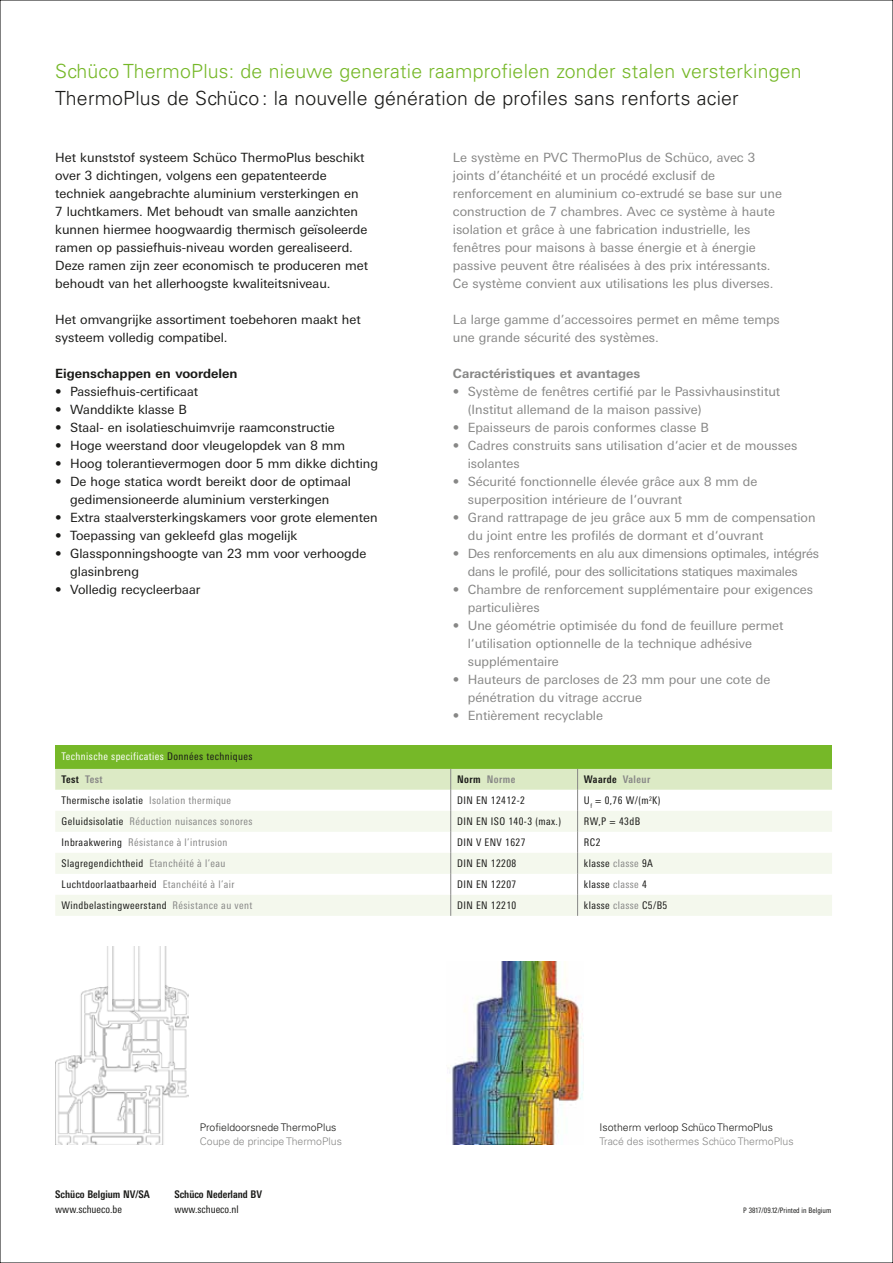
<style>
.page{position:relative;width:893px;height:1263px;background:#fff}
.page>*{position:absolute;margin:0;border:0;box-sizing:border-box;transform-origin:0 0}
.t1{font:300 19.5px "Univers LT Std";letter-spacing:.01em;color:#76b828}
.t2{font:300 19.5px "Univers LT Std";letter-spacing:.01em;color:#1a1a18}
.t3{font:12.75px/18px "LT Univers Basic";color:#878786}
.t4{font:12.75px/18px "LT Univers Basic";color:#1a1a18}
.t5{font:12.75px/18px "LT Univers Basic";letter-spacing:-.02em;color:#878786;text-align:center}
.t6{font:700 12.75px "LT Univers Basic";color:#878786}
.t7{font:700 12.75px "LT Univers Basic";color:#1a1a18}
.t8{font:condensed 10.5px "LT Univers";letter-spacing:.04em;color:#1a1a18}
.t9{font:condensed 10.5px "LT Univers";letter-spacing:.04em;color:#878786}
.t10{font:300 10.5px "Univers LT Std";color:#878786}
.t11{font:300 10.5px "Univers LT Std";color:#1a1a18}
.t12{font:condensed 10.5px/23.1px "LT Univers";letter-spacing:.04em;color:#fff}
.t13{font:700 condensed 10.5px "LT Univers";color:#1a1a18}
.t14{font:condensed 10.5px "LT Univers";color:#1a1a18}
.t15{font:700 condensed 10.5px "LT Univers";letter-spacing:.04em;color:#1a1a18}
.t16{font:700 condensed 10.5px "LT Univers";letter-spacing:.04em;color:#878786}
.t17{font:condensed 7.5px "LT Univers";color:#1a1a18}
.s1{color:#1a1a18}
.s2{font-weight:700;color:#1a1a18}
.s3{font-weight:700;color:#878786}
.s4{color:#878786}
</style>
<div class="page">
<img style="left:449px;top:962px;width:135px;height:183px">
<div style="left:55px;top:746px;width:777px;height:23px;background:#76b828"></div>
<svg style="left:55px;top:769px;width:777px;height:147px"></svg>
<img style="left:55px;top:947px;width:134px;height:198px">
<h1 class="t1" style="left:55px;top:59px;width:748px">Schüco ThermoPlus: de nieuwe generatie raamprofielen zonder stalen versterkingen</h1>
<h1 class="t2" style="left:55px;top:86px;width:685px">ThermoPlus de Schüco : la nouvelle génération de profiles sans renforts acier</h1>
<p class="t4" style="left:55px;top:148px;width:314px">Het kunststof systeem Schüco ThermoPlus beschikt over 3 dichtingen, volgens een gepatenteerde techniek aangebrachte aluminium versterkingen en 7 luchtkamers. Met behoudt van smalle aanzichten kunnen hiermee hoogwaardig thermisch geïsoleerde ramen op passiefhuis-niveau worden gerealiseerd.<br>Deze ramen zijn zeer economisch te produceren met behoudt van het allerhoogste kwaliteitsniveau.</p>
<p class="t4" style="left:55px;top:310px;width:307px">Het omvangrijke assortiment toebehoren maakt het systeem volledig compatibel.</p>
<p class="t7" style="left:55px;top:366px;width:184px">Eigenschappen en voordelen</p>
<p class="t4" style="left:55px;top:382px;width:144px">• Passiefhuis-certificaat</p>
<p class="t4" style="left:55px;top:400px;width:133px">• Wanddikte klasse B</p>
<p class="t4" style="left:55px;top:418px;width:281px">• Staal- en isolatieschuimvrije raamconstructie</p>
<p class="t4" style="left:55px;top:436px;width:291px">• Hoge weerstand door vleugelopdek van 8 mm</p>
<p class="t4" style="left:55px;top:454px;width:324px">• Hoog tolerantievermogen door 5 mm dikke dichting</p>
<p class="t4" style="left:55px;top:472px;width:297px;text-align:center">• De hoge statica wordt bereikt door de optimaal gedimensioneerde aluminium versterkingen</p>
<p class="t4" style="left:55px;top:508px;width:324px">• Extra staalversterkingskamers voor grote elementen</p>
<p class="t4" style="left:55px;top:526px;width:244px">• Toepassing van gekleefd glas mogelijk</p>
<p class="t4" style="left:70px;top:544px;width:298px;text-indent:-15px">• Glassponningshoogte van 23 mm voor verhoogde glasinbreng</p>
<p class="t4" style="left:55px;top:580px;width:147px">• Volledig recycleerbaar</p>
<p class="t12" style="left:62px;top:745px;width:192px">Technische specificaties <span class="s1">Données techniques<br></span><span class="s2">Test</span> <span class="s3">Test</span></p>
<p class="t3" style="left:453px;top:148px;width:331px">Le système en PVC ThermoPlus de Schüco, avec 3 joints d’étanchéité et un procédé exclusif de renforcement en aluminium co-extrudé se base sur une construction de 7 chambres. Avec ce système à haute isolation et grâce à une fabrication industrielle, les fenêtres pour maisons à basse énergie et à énergie passive peuvent être réalisées à des prix intéressants.<br>Ce système convient aux utilisations les plus diverses.</p>
<p class="t3" style="left:453px;top:310px;width:329px">La large gamme d’accessoires permet en même temps une grande sécurité des systèmes.</p>
<p class="t6" style="left:453px;top:366px;width:189px">Caractéristiques et avantages</p>
<p class="t3" style="left:468px;top:382px;width:314px;text-indent:-15px">• Système de fenêtres certifié par le Passivhausinstitut (Institut allemand de la maison passive)</p>
<p class="t3" style="left:453px;top:418px;width:258px">• Epaisseurs de parois conformes classe B</p>
<p class="t3" style="left:468px;top:436px;width:331px;text-indent:-15px">• Cadres construits sans utilisation d‘acier et de mousses isolantes</p>
<p class="t3" style="left:468px;top:472px;width:291px;text-indent:-15px">• Sécurité fonctionnelle élevée grâce aux 8 mm de superposition intérieure de l‘ouvrant</p>
<p class="t3" style="left:468px;top:508px;width:349px;text-indent:-15px">• Grand rattrapage de jeu grâce aux 5 mm de compensation du joint entre les profilés de dormant et d‘ouvrant</p>
<p class="t5" style="left:453px;top:544px;width:368px">• Des renforcements en alu aux dimensions optimales, intégrés dans le profilé, pour des sollicitations statiques maximales</p>
<p class="t3" style="left:468px;top:580px;width:347px;text-indent:-15px">• Chambre de renforcement supplémentaire pour exigences particulières</p>
<p class="t3" style="left:468px;top:616px;width:317px;text-indent:-15px">• Une géométrie optimisée du fond de feuillure permet l‘utilisation optionnelle de la technique adhésive supplémentaire</p>
<p class="t3" style="left:468px;top:670px;width:304px;text-indent:-15px">• Hauteurs de parcloses de 23 mm pour une cote de pénétration du vitrage accrue</p>
<p class="t3" style="left:453px;top:706px;width:152px">• Entièrement recyclable</p>
<p class="t16" style="left:457px;top:773px;width:60px"><span class="s1">Norm</span> Norme</p>
<p class="t15" style="left:584px;top:773px;width:68px">Waarde <span class="s4">Valeur</span></p>
<p class="t8" style="left:62px;top:795px;width:171px">Thermische isolatie <span class="s4">Isolation thermique</span></p>
<p class="t8" style="left:457px;top:795px;width:69px">DIN EN 12412-2</p>
<p class="t8" style="left:584px;top:795px;width:78px">U<sub>f</sub> = 0,76 W/(m<sup>2</sup>K)</p>
<p class="t9" style="left:62px;top:816px;width:192px"><span class="s1">Geluidsisolatie</span> Réduction nuisances sonores</p>
<p class="t8" style="left:457px;top:816px;width:105px">DIN EN ISO 140-3 (max.)</p>
<p class="t8" style="left:584px;top:816px;width:58px">RW,P = 43dB</p>
<p class="t9" style="left:62px;top:837px;width:167px"><span class="s1">Inbraakwering</span> Résistance à l’intrusion</p>
<p class="t8" style="left:457px;top:837px;width:70px">DIN V ENV 1627</p>
<p class="t8" style="left:584px;top:837px;width:18px">RC2</p>
<p class="t8" style="left:62px;top:858px;width:165px">Slagregendichtheid <span class="s4">Etanchéité à l’eau</span></p>
<p class="t8" style="left:457px;top:858px;width:61px">DIN EN 12208</p>
<p class="t8" style="left:584px;top:858px;width:71px">klasse <span class="s4">classe</span> 9A</p>
<p class="t8" style="left:62px;top:879px;width:174px">Luchtdoorlaatbaarheid <span class="s4">Etanchéité à l’air</span></p>
<p class="t8" style="left:457px;top:879px;width:61px">DIN EN 12207</p>
<p class="t8" style="left:584px;top:879px;width:64px">klasse <span class="s4">classe</span> 4</p>
<p class="t8" style="left:62px;top:900px;width:192px">Windbelastingweerstand <span class="s4">Résistance au vent</span></p>
<p class="t8" style="left:457px;top:900px;width:61px">DIN EN 12210</p>
<p class="t8" style="left:584px;top:900px;width:85px">klasse <span class="s4">classe</span> C5/B5</p>
<p class="t13" style="left:55px;top:1188px;width:96px">Schüco Belgium NV/SA</p>
<p class="t14" style="left:55px;top:1203px;width:68px">www.schueco.be</p>
<p class="t11" style="left:200px;top:1121px;width:138px">Profieldoorsnede ThermoPlus</p>
<p class="t10" style="left:200px;top:1134px;width:144px">Coupe de principe ThermoPlus</p>
<p class="t13" style="left:174px;top:1188px;width:89px">Schüco Nederland BV</p>
<p class="t14" style="left:174px;top:1203px;width:66px">www.schueco.nl</p>
<p class="t11" style="left:600px;top:1121px;width:175px">Isotherm verloop Schüco ThermoPlus</p>
<p class="t10" style="left:600px;top:1134px;width:196px">Tracé des isothermes Schüco ThermoPlus</p>
<p class="t17" style="left:743px;top:1206px;width:89px">P 3817/09.12/Printed in Belgium</p>
</div>
